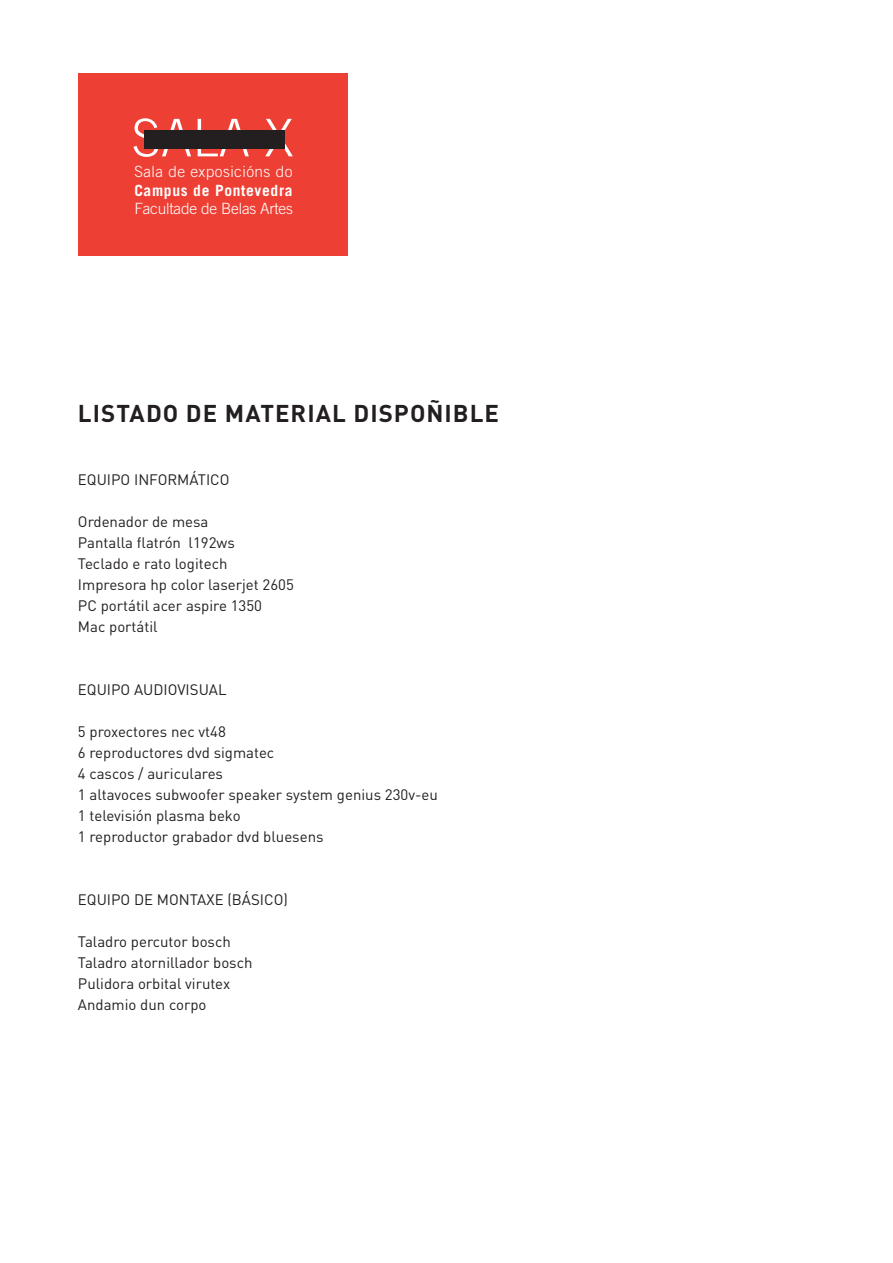
<style>
.page{position:relative;width:893px;height:1263px;background:#fff}
.page>*{position:absolute;margin:0;border:0;box-sizing:border-box;transform-origin:0 0}
.t1{font:300 51.9px "Trade Gothic";color:#fff}
.t2{font:700 24px "DIN";letter-spacing:.045em;color:#231f20}
.t3{font:300 15.45px "Trade Gothic";letter-spacing:-.015em;color:#fff}
.t4{font:300 15.45px "Trade Gothic";letter-spacing:.03em;color:#fff}
.t5{font:700 15.45px "Trade Gothic";letter-spacing:.045em;color:#fff}
.t6{font:15px/21px "DIN";color:#231f20}
</style>
<div class="page">
<div style="left:78px;top:74px;width:269px;height:182px;background:#ee3f34"></div>
<div style="left:144px;top:130px;width:140px;height:19px;background:#231f20"></div>
<h1 class="t1" style="left:132px;top:107px;width:163px">SALA X</h1>
<p class="t4" style="left:134px;top:163px;width:160px">Sala de exposicións do</p>
<p class="t5" style="left:134px;top:181px;width:160px">Campus de Pontevedra</p>
<p class="t3" style="left:134px;top:200px;width:160px">Facultade de Belas Artes</p>
<h2 class="t2" style="left:78px;top:397px;width:423px">LISTADO DE MATERIAL DISPOÑIBLE</h2>
<p class="t6" style="left:78px;top:468px;width:153px">EQUIPO INFORMÁTICO</p>
<p class="t6" style="left:78px;top:510px;width:217px">Ordenador de mesa<br>Pantalla flatrón l192ws<br>Teclado e rato logitech<br>Impresora hp color laserjet 2605<br>PC portátil acer aspire 1350<br>Mac portátil</p>
<p class="t6" style="left:78px;top:678px;width:150px">EQUIPO AUDIOVISUAL</p>
<p class="t6" style="left:78px;top:720px;width:361px">5 proxectores nec vt48<br>6 reproductores dvd sigmatec<br>4 cascos / auriculares<br>1 altavoces subwoofer speaker system genius 230v-eu<br>1 televisión plasma beko<br>1 reproductor grabador dvd bluesens</p>
<p class="t6" style="left:78px;top:888px;width:211px">EQUIPO DE MONTAXE (BÁSICO)</p>
<p class="t6" style="left:78px;top:930px;width:176px">Taladro percutor bosch<br>Taladro atornillador bosch<br>Pulidora orbital virutex<br>Andamio dun corpo</p>
</div>
